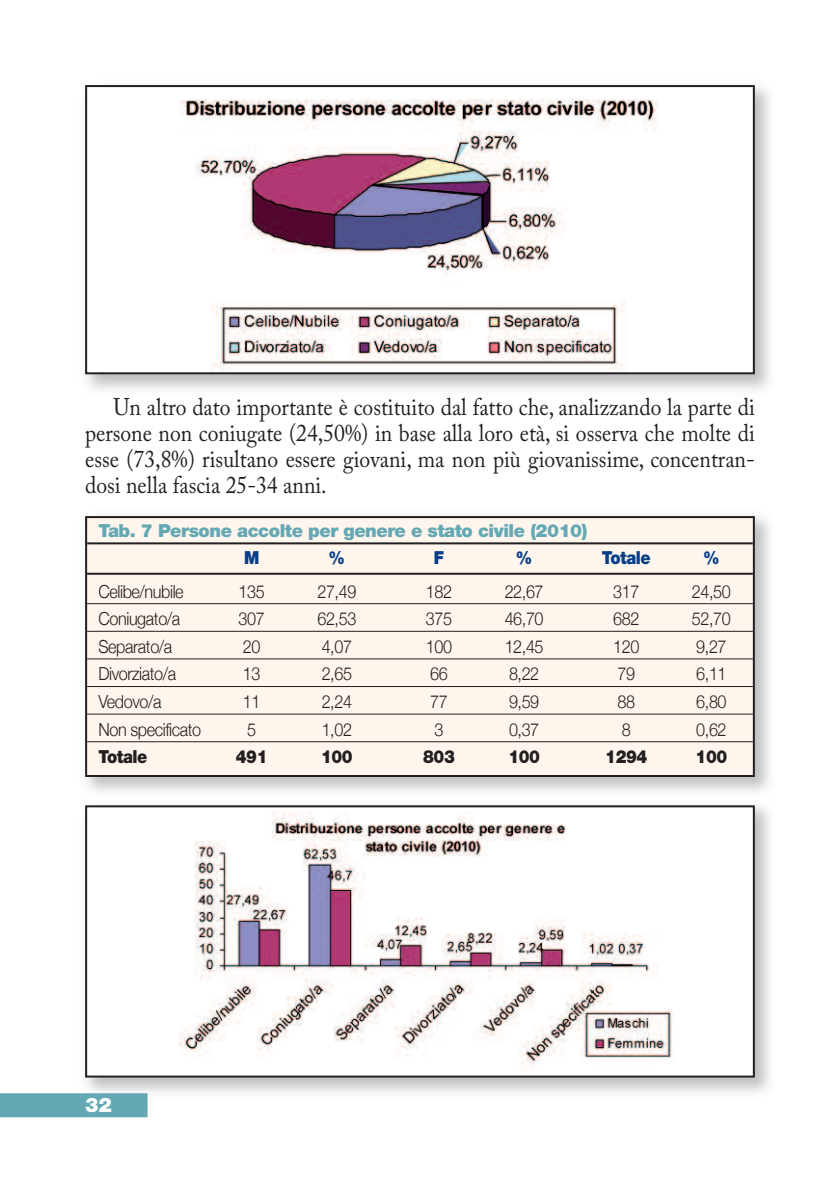
<style>
.page{position:relative;width:840px;height:1191px;background:#fff}
.page>*{position:absolute;margin:0;border:0;box-sizing:border-box;transform-origin:0 0}
.t1{font:24px/26px "Adobe Caslon Pro";color:#231f20;text-align:justify;scale:.9 1}
.t2{font:900 20px "Helvetica Neue";color:#fff}
.t3{font:300 18px "Helvetica Neue";letter-spacing:-.025em;color:#231f20;scale:.9 1}
.t4{font:900 18px "Helvetica Neue";letter-spacing:-.025em;color:#63a8b3}
.t5{font:900 18px "Helvetica Neue";letter-spacing:-.025em;color:#231f20;scale:.9 1}
.t6{font:900 18px "Helvetica Neue";letter-spacing:-.025em;color:#083e89;scale:.9 1}
</style>
<div class="page">
<img style="left:85px;top:85px;width:685px;height:305px">
<div style="left:86px;top:86px;width:667px;height:287px;background:#fff"></div>
<img style="left:180px;top:99px;width:478px;height:272px">
<div style="left:85px;top:85px;width:669px;height:289px;border:2px solid #231f20"></div>
<img style="left:86px;top:516px;width:684px;height:276px">
<div style="left:86px;top:517px;width:667px;height:259px;background:#fef5ed"></div>
<div style="left:85px;top:516px;width:669px;height:261px;border:2px solid #231f20"></div>
<hr style="left:87px;top:542px;width:665px;height:2px;background:#231f20">
<hr style="left:87px;top:573px;width:665px;height:2px;background:#231f20">
<hr style="left:87px;top:603px;width:665px;height:1px;background:#231f20">
<hr style="left:87px;top:631px;width:665px;height:1px;background:#231f20">
<hr style="left:87px;top:658px;width:665px;height:1px;background:#231f20">
<hr style="left:87px;top:686px;width:665px;height:1px;background:#231f20">
<hr style="left:87px;top:713px;width:665px;height:1px;background:#231f20">
<hr style="left:87px;top:741px;width:665px;height:1px;background:#231f20">
<img style="left:85px;top:805px;width:685px;height:299px">
<div style="left:86px;top:806px;width:667px;height:270px;background:#fff"></div>
<img style="left:179px;top:810px;width:494px;height:257px">
<div style="left:85px;top:805px;width:669px;height:272px;border:2px solid #231f20"></div>
<div style="left:0;top:1093px;width:147px;height:24px;background:#63a8b3"></div>
<p class="t1" style="left:85px;top:397px;width:745px;text-indent:28px">Un altro dato importante è costituito dal fatto che, analizzando la parte di persone non coniugate (24,50%) in base alla loro età, si osserva che molte di esse (73,8%) risultano essere giovani, ma non più giovanissime, concentran&shy;dosi nella fascia 25-34 anni.</p>
<p class="t4" style="left:98px;top:524px;width:490px">Tab. 7 Persone accolte per genere e stato civile (2010)</p>
<p class="t6" style="left:244px;top:551px;width:18px">M</p>
<p class="t6" style="left:328px;top:551px;width:20px">%</p>
<p class="t6" style="left:433px;top:551px;width:13px">F</p>
<p class="t6" style="left:515px;top:551px;width:20px">%</p>
<p class="t6" style="left:601px;top:551px;width:56px">Totale</p>
<p class="t6" style="left:702px;top:551px;width:20px">%</p>
<p class="t3" style="left:98px;top:580px;width:96px">Celibe/nubile</p>
<p class="t3" style="left:238px;top:580px;width:31px">135</p>
<p class="t3" style="left:317px;top:580px;width:45px">27,49</p>
<p class="t3" style="left:425px;top:580px;width:31px">182</p>
<p class="t3" style="left:504px;top:580px;width:45px">22,67</p>
<p class="t3" style="left:613px;top:580px;width:31px">317</p>
<p class="t3" style="left:691px;top:580px;width:45px">24,50</p>
<p class="t3" style="left:98px;top:607px;width:92px">Coniugato/a</p>
<p class="t3" style="left:238px;top:607px;width:31px">307</p>
<p class="t3" style="left:317px;top:607px;width:45px">62,53</p>
<p class="t3" style="left:425px;top:607px;width:31px">375</p>
<p class="t3" style="left:504px;top:607px;width:45px">46,70</p>
<p class="t3" style="left:613px;top:607px;width:31px">682</p>
<p class="t3" style="left:691px;top:607px;width:45px">52,70</p>
<p class="t3" style="left:98px;top:635px;width:83px">Separato/a</p>
<p class="t3" style="left:243px;top:635px;width:21px">20</p>
<p class="t3" style="left:321px;top:635px;width:35px">4,07</p>
<p class="t3" style="left:425px;top:635px;width:31px">100</p>
<p class="t3" style="left:504px;top:635px;width:45px">12,45</p>
<p class="t3" style="left:613px;top:635px;width:31px">120</p>
<p class="t3" style="left:696px;top:635px;width:35px">9,27</p>
<p class="t3" style="left:98px;top:663px;width:88px">Divorziato/a</p>
<p class="t3" style="left:243px;top:663px;width:21px">13</p>
<p class="t3" style="left:321px;top:663px;width:35px">2,65</p>
<p class="t3" style="left:430px;top:663px;width:21px">66</p>
<p class="t3" style="left:508px;top:663px;width:35px">8,22</p>
<p class="t3" style="left:617px;top:663px;width:21px">79</p>
<p class="t3" style="left:696px;top:663px;width:35px">6,11</p>
<p class="t3" style="left:98px;top:690px;width:71px">Vedovo/a</p>
<p class="t3" style="left:243px;top:690px;width:21px">11</p>
<p class="t3" style="left:321px;top:690px;width:35px">2,24</p>
<p class="t3" style="left:430px;top:690px;width:21px">77</p>
<p class="t3" style="left:508px;top:690px;width:35px">9,59</p>
<p class="t3" style="left:617px;top:690px;width:21px">88</p>
<p class="t3" style="left:696px;top:690px;width:35px">6,80</p>
<p class="t3" style="left:98px;top:718px;width:116px">Non specificato</p>
<p class="t3" style="left:247px;top:718px;width:12px">5</p>
<p class="t3" style="left:321px;top:718px;width:35px">1,02</p>
<p class="t3" style="left:434px;top:718px;width:12px">3</p>
<p class="t3" style="left:508px;top:718px;width:35px">0,37</p>
<p class="t3" style="left:621px;top:718px;width:12px">8</p>
<p class="t3" style="left:696px;top:718px;width:35px">0,62</p>
<p class="t5" style="left:98px;top:750px;width:56px">Totale</p>
<p class="t5" style="left:236px;top:750px;width:37px">491</p>
<p class="t5" style="left:321px;top:750px;width:37px">100</p>
<p class="t5" style="left:423px;top:750px;width:37px">803</p>
<p class="t5" style="left:508px;top:750px;width:37px">100</p>
<p class="t5" style="left:605px;top:750px;width:48px">1294</p>
<p class="t5" style="left:695px;top:750px;width:37px">100</p>
<p class="t2" style="left:85px;top:1097px;width:28px">32</p>
</div>
